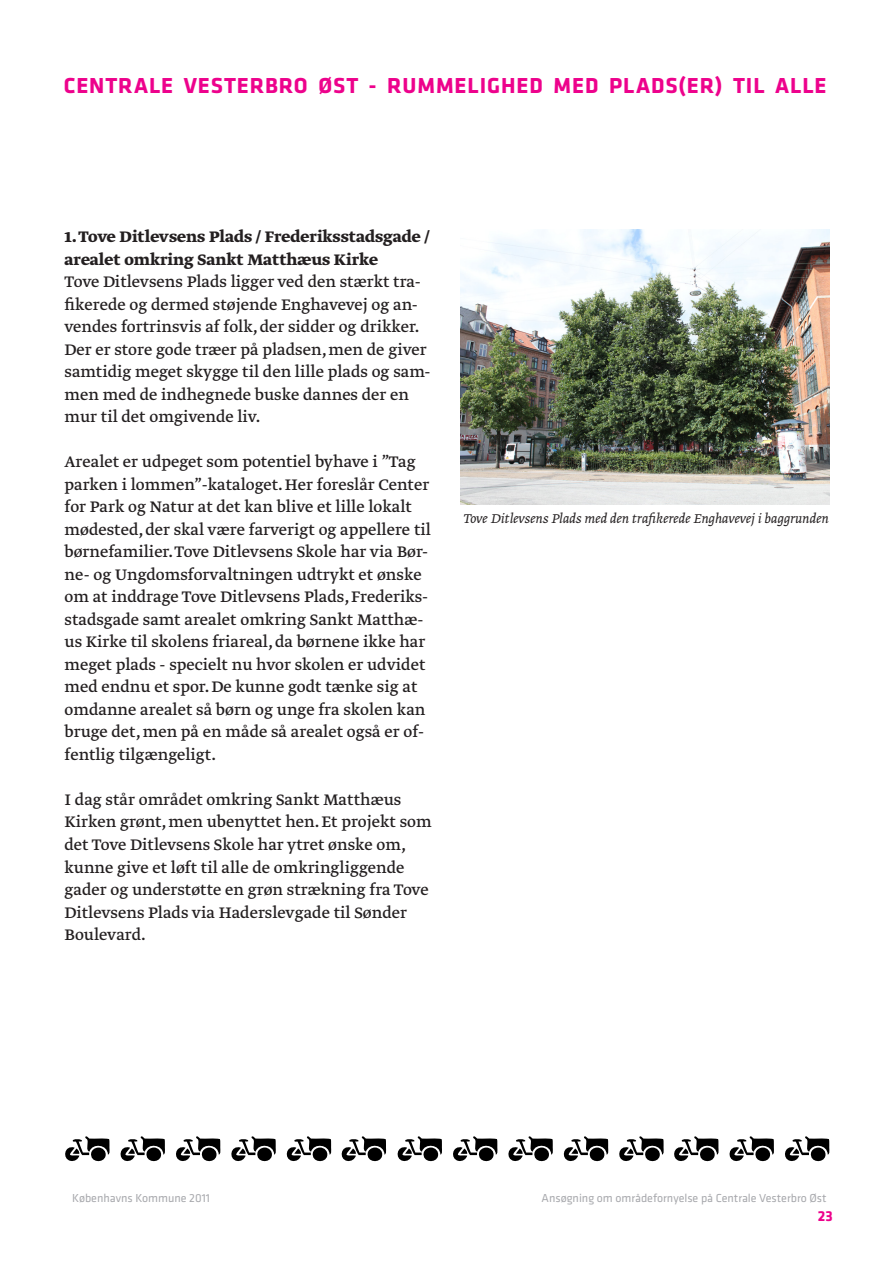
<style>
.page{position:relative;width:893px;height:1263px;background:#fff}
.page>*{position:absolute;margin:0;border:0;box-sizing:border-box;transform-origin:0 0}
.t1{font:700 22.5px "Klavika";letter-spacing:.04em;color:#ed028c}
.t2{font:18px/22.5px "Greta Text";color:#231f20}
.t3{font:700 18px/22.5px "Greta Text";color:#231f20}
.t4{font:italic 300 15px "Greta Text";color:#231f20}
.t5{font:700 15px "Klavika";color:#ed028c}
.t6{font:12px "Klavika";color:#a8a9ad}
</style>
<div class="page">
<svg style="left:65px;top:1136px;width:45px;height:26px"></svg>
<svg style="left:397px;top:1136px;width:45px;height:26px"></svg>
<svg style="left:120px;top:1136px;width:45px;height:26px"></svg>
<svg style="left:453px;top:1136px;width:45px;height:26px"></svg>
<svg style="left:341px;top:1136px;width:46px;height:26px"></svg>
<svg style="left:674px;top:1136px;width:45px;height:26px"></svg>
<svg style="left:231px;top:1136px;width:45px;height:26px"></svg>
<svg style="left:563px;top:1136px;width:46px;height:26px"></svg>
<svg style="left:176px;top:1136px;width:45px;height:26px"></svg>
<svg style="left:508px;top:1136px;width:45px;height:26px"></svg>
<svg style="left:729px;top:1136px;width:45px;height:26px"></svg>
<svg style="left:785px;top:1136px;width:45px;height:26px"></svg>
<svg style="left:286px;top:1136px;width:46px;height:26px"></svg>
<svg style="left:619px;top:1136px;width:45px;height:26px"></svg>
<img style="left:460px;top:230px;width:370px;height:275px">
<p class="t1" style="left:64px;top:74px;width:764px">CENTRALE VESTERBRO ØST - RUMMELIGHED MED PLADS(ER) TIL ALLE</p>
<p class="t3" style="left:65px;top:227px;width:367px">1. Tove Ditlevsens Plads / Frederiksstadsgade / arealet omkring Sankt Matthæus Kirke</p>
<p class="t2" style="left:65px;top:272px;width:367px">Tove Ditlevsens Plads ligger ved den stærkt tra&shy;fikerede og dermed støjende Enghavevej og an&shy;vendes fortrinsvis af folk, der sidder og drikker.<br>Der er store gode træer på pladsen, men de giver samtidig meget skygge til den lille plads og sam&shy;men med de indhegnede buske dannes der en mur til det omgivende liv.</p>
<p class="t2" style="left:65px;top:452px;width:368px">Arealet er udpeget som potentiel byhave i ”Tag parken i lommen”-kataloget. Her foreslår Center for Park og Natur at det kan blive et lille lokalt mødested, der skal være farverigt og appellere til børnefamilier. Tove Ditlevsens Skole har via Bør&shy;ne- og Ungdomsforvaltningen udtrykt et ønske om at inddrage Tove Ditlevsens Plads, Frederiks&shy;stadsgade samt arealet omkring Sankt Matthæ&shy;us Kirke til skolens friareal, da børnene ikke har meget plads - specielt nu hvor skolen er udvidet med endnu et spor. De kunne godt tænke sig at omdanne arealet så børn og unge fra skolen kan bruge det, men på en måde så arealet også er of&shy;fentlig tilgængeligt.</p>
<p class="t2" style="left:65px;top:789px;width:369px">I dag står området omkring Sankt Matthæus Kirken grønt, men ubenyttet hen. Et projekt som det Tove Ditlevsens Skole har ytret ønske om, kunne give et løft til alle de omkringliggende gader og understøtte en grøn strækning fra Tove Ditlevsens Plads via Haderslevgade til Sønder Boulevard.</p>
<p class="t4" style="left:463px;top:512px;width:367px">Tove Ditlevsens Plads med den trafikerede Enghavevej i baggrunden</p>
<p class="t6" style="left:72px;top:1193px;width:139px">Københavns Kommune 2011</p>
<p class="t6" style="left:542px;top:1193px;width:286px">Ansøgning om områdefornyelse på Centrale Vesterbro Øst</p>
<p class="t5" style="left:818px;top:1207px;width:16px">23</p>
</div>
